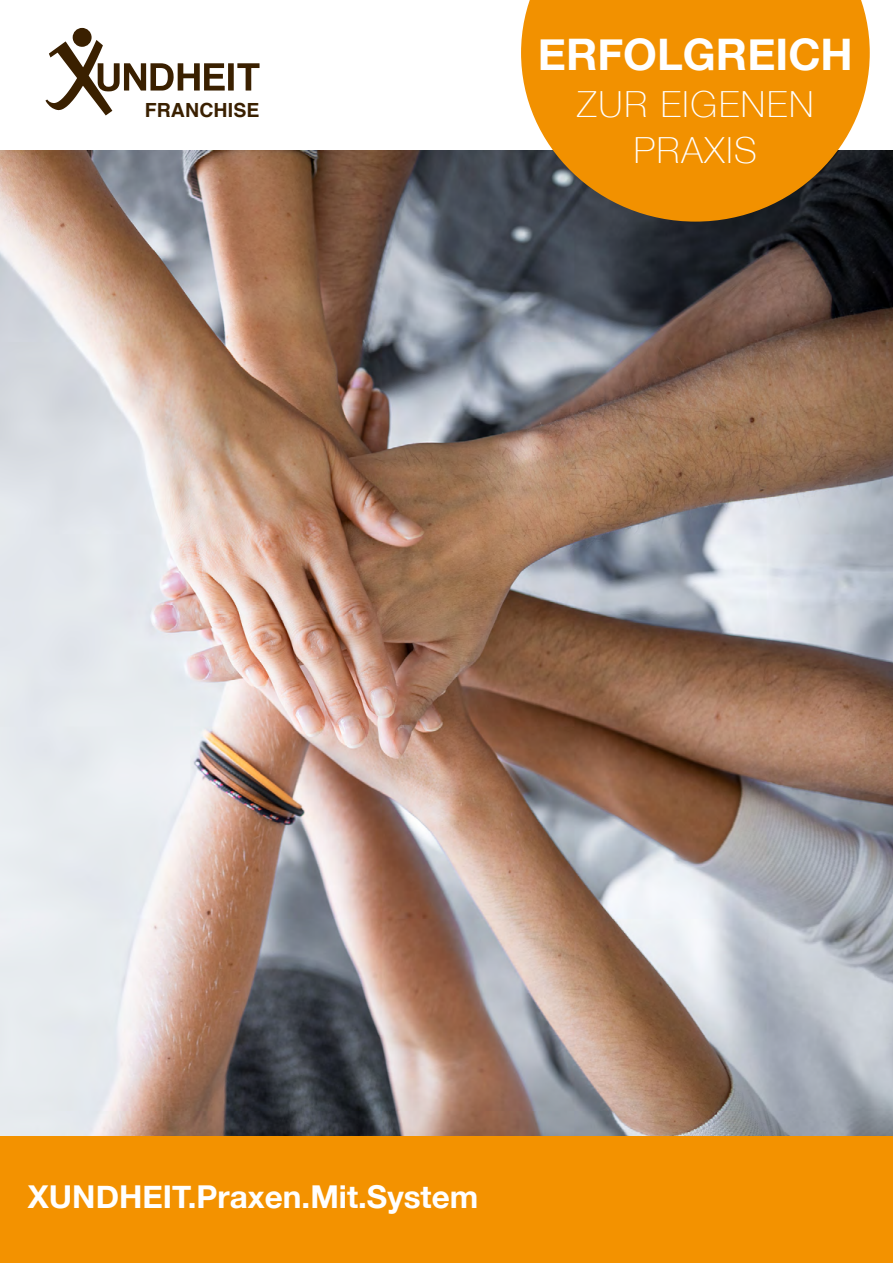
<style>
.page{position:relative;width:893px;height:1263px;background:#fff}
.page>*{position:absolute;margin:0;border:0;box-sizing:border-box;transform-origin:0 0}
.t1{font:700 43.5px "Helvetica Neue";color:#fff}
.t2{font:100 36px/46.5px "Helvetica Neue";letter-spacing:.05em;color:#fff;text-align:center}
.t3{font:700 31.5px "Helvetica Neue";color:#fff}
.t4{font:700 19.5px "Helvetica";letter-spacing:.005em;color:#3a2000}
</style>
<div class="page">
<img style="left:1px;top:151px;width:892px;height:985px">
<div style="left:0;top:1136px;width:893px;height:127px;background:#f39200"></div>
<div style="left:73px;top:28px;width:19px;height:19px;background:#3a2000;border-radius:50%"></div>
<svg style="left:45px;top:40px;width:215px;height:76px"></svg>
<svg style="left:521px;top:0;width:349px;height:222px;background:#d6860f"></svg>
<p class="t4" style="left:145px;top:94px;width:116px">FRANCHISE</p>
<h1 class="t1" style="left:538px;top:21px;width:316px">ERFOLGREICH</h1>
<p class="t2" style="left:577px;top:79px;width:238px">ZUR EIGENEN<br>PRAXIS</p>
<p class="t3" style="left:28px;top:1172px;width:452px">XUNDHEIT.Praxen.Mit.System</p>
</div>
